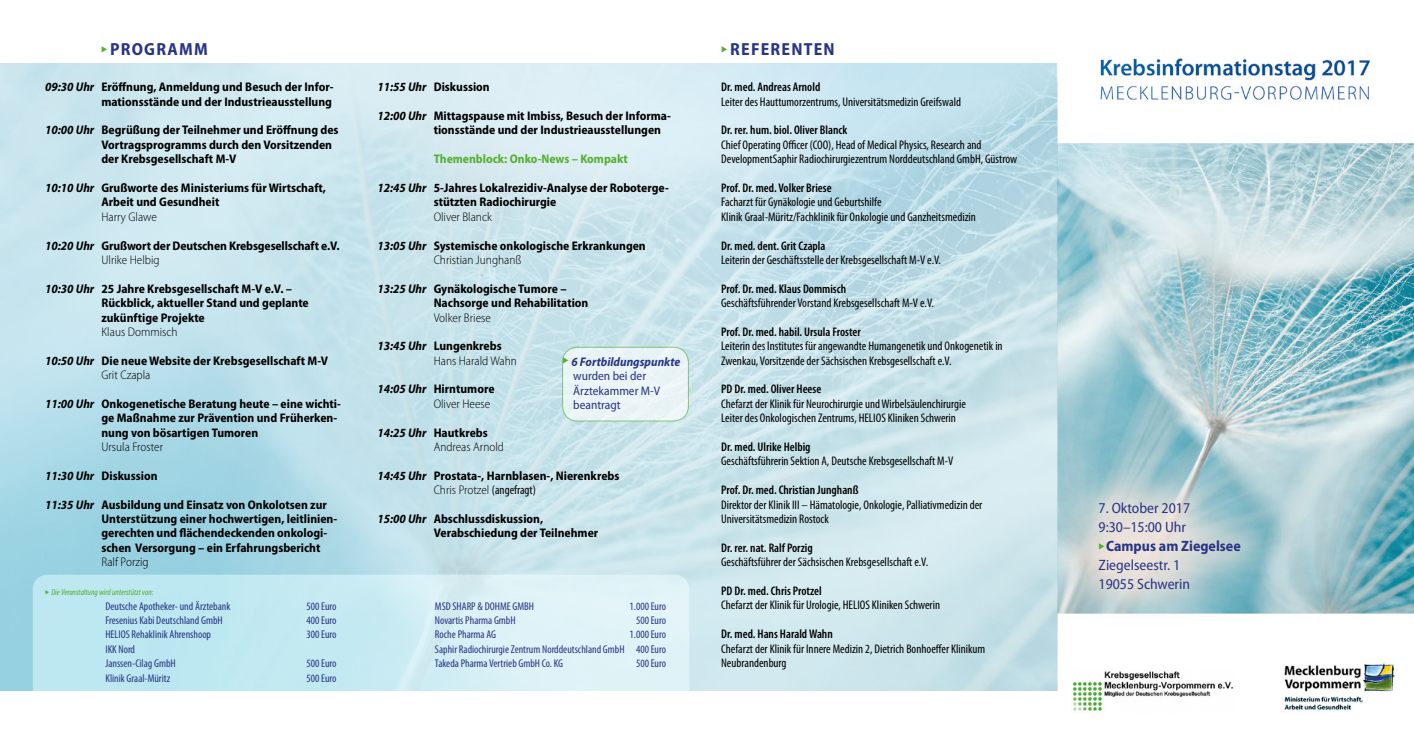
<style>
.page{position:relative;width:1414px;height:752px;background:#fff}
.page>*{position:absolute;margin:0;border:0;box-sizing:border-box;transform-origin:0 0}
.t1{font:700 semi-condensed 17.5px "Myriad Pro";color:#283583}
.t2{font:semi-condensed 15px/18.8px "Myriad Pro";color:#283583}
.t3{font:700 semi-condensed 12.5px/14.4px "Myriad Pro";color:#000}
.t4{font:condensed 12.5px/14.4px "Myriad Pro";color:#000}
.t5{font:600 condensed 12.5px "Myriad Pro";color:#000}
.t6{font:300 semi-condensed 12.5px/14.4px "Myriad Pro";color:#000}
.t7{font:semi-condensed 12.5px/14.4px "Myriad Pro";color:#283583}
.t8{font:700 semi-condensed 12.5px "Myriad Pro";color:#56af31}
.t9{font:condensed 11.25px/14.4px "Myriad Pro";color:#283583}
.t10{font:italic condensed 8.75px "Myriad Pro";color:#56af31}
.s1{color:#56af31}
.s2{font-style:italic}
.s3{font-weight:300}
.s4{font-weight:700;font-style:italic}
.s5{font-weight:700}
.s6{font-weight:400;font-stretch:condensed}
</style>
<div class="page">
<img style="left:1px;top:58px;width:1413px;height:653px">
<div style="left:0;top:0;width:1068px;height:63px;background:#fff"></div>
<div style="left:1059px;top:463px;width:220px;height:165px;background:#fde8de;opacity:.75"></div>
<div style="left:33px;top:574px;width:656px;height:135px;background:linear-gradient(to right,#b5e5ef,#e4f4f8);border-radius:15px"></div>
<div style="left:0;top:691px;width:1068px;height:60px;background:#fff"></div>
<div style="left:562px;top:347px;width:126px;height:74px;background:#eaf4f7;border-radius:15px"></div>
<div style="left:562px;top:347px;width:127px;height:74px;border:1px solid #56af31;border-radius:15px"></div>
<h1 class="t1" style="left:101px;top:39px;width:33px"><span class="s1">◆</span> Programm</h1>
<h1 class="t1" style="left:721px;top:39px;width:32px"><span class="s1">◆</span> Referenten</h1>
<p class="t3" style="left:45px;top:80px;width:290px;text-align:right"><span class="s2">09:30 Uhr</span> Eröffnung, Anmeldung und Besuch der Infor&shy;mationsstände und der Industrieausstellung</p>
<p class="t3" style="left:101px;top:123px;width:239px;text-indent:-56px"><span class="s2">10:00 Uhr</span> Begrüßung der Teilnehmer und Eröffnung des<br>Vortragsprogramms durch den Vorsitzenden der Krebsgesellschaft M-V</p>
<p class="t3" style="left:101px;top:181px;width:226px;text-indent:-56px"><span class="s2">10:10 Uhr</span> Grußworte des Ministeriums für Wirtschaft,<br>Arbeit und Gesundheit</p>
<p class="t6" style="left:101px;top:209px;width:57px">Harry Glawe</p>
<p class="t3" style="left:101px;top:238px;width:240px;text-indent:-56px"><span class="s2">10:20 Uhr</span> Grußwort der Deutschen Krebsgesellschaft e.V.<br><span class="s3">Ulrike Helbig</span></p>
<p class="t3" style="left:101px;top:281px;width:209px;text-indent:-56px"><span class="s2">10:30 Uhr</span> 25 Jahre Krebsgesellschaft M-V e.V. –<br>Rückblick, aktueller Stand und geplante zukünftige Projekte</p>
<p class="t6" style="left:101px;top:324px;width:78px">Klaus Dommisch</p>
<p class="t3" style="left:101px;top:353px;width:228px;text-indent:-56px"><span class="s2">10:50 Uhr</span> Die neue Website der Krebsgesellschaft M-V<br><span class="s3">Grit Czapla</span></p>
<p class="t3" style="left:101px;top:396px;width:241px;text-indent:-56px"><span class="s2">11:00 Uhr</span> Onkogenetische Beratung heute – eine wichti&shy;ge Maßnahme zur Prävention und Früherken&shy;nung von bösartigen Tumoren</p>
<p class="t6" style="left:101px;top:439px;width:63px">Ursula Froster</p>
<p class="t3" style="left:45px;top:468px;width:114px"><span class="s2">11:30 Uhr</span> Diskussion</p>
<p class="t3" style="left:101px;top:497px;width:237px;text-indent:-56px"><span class="s2">11:35 Uhr</span> Ausbildung und Einsatz von Onkolotsen zur Unterstützung einer hochwertigen, leitlinien&shy;gerechten und flächendeckenden onkologi&shy;schen Versorgung – ein Erfahrungsbericht</p>
<p class="t6" style="left:101px;top:554px;width:49px">Ralf Porzig</p>
<p class="t10" style="left:45px;top:586px;width:110px">◆ Die Veranstaltung wird unterstützt von:</p>
<p class="t9" style="left:105px;top:598px;width:126px">Deutsche Apotheker- und Ärztebank</p>
<p class="t9" style="left:306px;top:598px;width:32px">500 Euro</p>
<p class="t9" style="left:105px;top:613px;width:119px">Fresenius Kabi Deutschland GmbH</p>
<p class="t9" style="left:306px;top:613px;width:32px">400 Euro</p>
<p class="t9" style="left:105px;top:627px;width:107px">HELIOS Rehaklinik Ahrenshoop</p>
<p class="t9" style="left:306px;top:627px;width:32px">300 Euro</p>
<p class="t9" style="left:105px;top:641px;width:72px">IKK Nord<br>Janssen-Cilag GmbH</p>
<p class="t9" style="left:306px;top:656px;width:32px">500 Euro</p>
<p class="t9" style="left:105px;top:670px;width:66px">Klinik Graal-Müritz</p>
<p class="t9" style="left:306px;top:670px;width:32px">500 Euro</p>
<p class="t3" style="left:377px;top:80px;width:114px"><span class="s2">11:55 Uhr</span> Diskussion</p>
<p class="t3" style="left:434px;top:109px;width:239px;text-indent:-56px"><span class="s2">12:00 Uhr</span> Mittagspause mit Imbiss, Besuch der Informa&shy;tionsstände und der Industrieausstellungen</p>
<p class="t8" style="left:434px;top:152px;width:196px">Themenblock: Onko-News – Kompakt</p>
<p class="t3" style="left:434px;top:181px;width:237px;text-indent:-56px"><span class="s2">12:45 Uhr</span> 5-Jahres Lokalrezidiv-Analyse der Roboterge&shy;stützten Radiochirurgie</p>
<p class="t6" style="left:434px;top:209px;width:60px">Oliver Blanck</p>
<p class="t3" style="left:434px;top:238px;width:214px;text-indent:-56px"><span class="s2">13:05 Uhr</span> Systemische onkologische Erkrankungen<br><span class="s3">Christian Junghanß</span></p>
<p class="t3" style="left:434px;top:281px;width:156px;text-indent:-56px"><span class="s2">13:25 Uhr</span> Gynäkologische Tumore –<br>Nachsorge und Rehabilitation</p>
<p class="t6" style="left:434px;top:310px;width:59px">Volker Briese</p>
<p class="t6" style="left:434px;top:339px;width:85px;text-indent:-56px"><span class="s4">13:45 Uhr</span> <span class="s5">Lungenkrebs<br></span>Hans Harald Wahn</p>
<p class="t6" style="left:434px;top:382px;width:62px;text-indent:-56px"><span class="s4">14:05 Uhr</span> <span class="s5">Hirntumore<br></span>Oliver Heese</p>
<p class="t6" style="left:434px;top:425px;width:72px;text-indent:-56px"><span class="s4">14:25 Uhr</span> <span class="s5">Hautkrebs<br></span>Andreas Arnold</p>
<p class="t3" style="left:434px;top:468px;width:187px;text-indent:-56px"><span class="s2">14:45 Uhr</span> Prostata-, Harnblasen-, Nierenkrebs<br><span class="s3">Chris Protzel</span> <span class="s6">(angefragt)</span></p>
<p class="t3" style="left:434px;top:511px;width:166px;text-indent:-56px"><span class="s2">15:00 Uhr</span> Abschlussdiskussion,<br>Verabschiedung der Teilnehmer</p>
<p class="t7" style="left:573px;top:354px;width:108px;text-indent:-11px"><sup>◆</sup> <span class="s4">6 Fortbildungspunkte </span>wurden bei der<br>Ärztekammer M-V beantragt</p>
<p class="t9" style="left:435px;top:598px;width:101px">MSD SHARP &amp; DOHME GMBH</p>
<p class="t9" style="left:629px;top:598px;width:38px">1.000 Euro</p>
<p class="t9" style="left:435px;top:613px;width:82px">Novartis Pharma GmbH</p>
<p class="t9" style="left:636px;top:613px;width:32px">500 Euro</p>
<p class="t9" style="left:435px;top:627px;width:63px">Roche Pharma AG</p>
<p class="t9" style="left:435px;top:627px;width:233px;text-align:justify;text-indent:195px">1.000 Euro Saphir Radiochirurgie Zentrum Norddeutschland GmbH 400 Euro Takeda Pharma Vertrieb GmbH Co. KG</p>
<p class="t9" style="left:636px;top:656px;width:32px">500 Euro</p>
<p class="t5" style="left:721px;top:80px;width:101px">Dr. med. Andreas Arnold</p>
<p class="t4" style="left:721px;top:94px;width:241px">Leiter des Hauttumorzentrums, Universitätsmedizin Greifswald</p>
<p class="t5" style="left:721px;top:123px;width:128px">Dr. rer. hum. biol. Oliver Blanck</p>
<p class="t4" style="left:721px;top:138px;width:297px">Chief Operating Officer (COO), Head of Medical Physics, Research and<br>DevelopmentSaphir Radiochirurgiezentrum Norddeutschland GmbH, Güstrow</p>
<p class="t5" style="left:721px;top:181px;width:112px">Prof. Dr. med. Volker Briese</p>
<p class="t4" style="left:721px;top:195px;width:256px">Facharzt für Gynäkologie und Geburtshilfe<br>Klinik Graal-Müritz/Fachklinik für Onkologie und Ganzheitsmedizin</p>
<p class="t5" style="left:721px;top:238px;width:106px">Dr. med. dent. Grit Czapla</p>
<p class="t4" style="left:721px;top:253px;width:221px">Leiterin der Geschäftsstelle der Krebsgesellschaft M-V e.V.</p>
<p class="t5" style="left:721px;top:281px;width:126px">Prof. Dr. med. Klaus Dommisch</p>
<p class="t4" style="left:721px;top:296px;width:214px">Geschäftsführender Vorstand Krebsgesellschaft M-V e.V.</p>
<p class="t5" style="left:721px;top:325px;width:141px">Prof. Dr. med. habil. Ursula Froster</p>
<p class="t4" style="left:721px;top:339px;width:283px">Leiterin des Institutes für angewandte Humangenetik und Onkogenetik in<br>Zwenkau, Vorsitzende der Sächsischen Krebsgesellschaft e.V.</p>
<p class="t5" style="left:721px;top:382px;width:102px">PD Dr. med. Oliver Heese</p>
<p class="t4" style="left:721px;top:396px;width:246px">Chefarzt der Klinik für Neurochirurgie und Wirbelsäulenchirurgie<br>Leiter des Onkologischen Zentrums, HELIOS Kliniken Schwerin</p>
<p class="t5" style="left:721px;top:440px;width:91px">Dr. med. Ulrike Helbig</p>
<p class="t4" style="left:721px;top:454px;width:234px">Geschäftsführerin Sektion A, Deutsche Krebsgesellschaft M-V</p>
<p class="t5" style="left:721px;top:483px;width:139px">Prof. Dr. med. Christian Junghanß</p>
<p class="t4" style="left:721px;top:497px;width:263px">Direktor der Klinik III – Hämatologie, Onkologie, Palliativmedizin der<br>Universitätsmedizin Rostock</p>
<p class="t5" style="left:721px;top:540px;width:93px">Dr. rer. nat. Ralf Porzig</p>
<p class="t4" style="left:721px;top:554px;width:208px">Geschäftsführer der Sächsischen Krebsgesellschaft e.V.</p>
<p class="t5" style="left:721px;top:583px;width:102px">PD Dr. med. Chris Protzel</p>
<p class="t4" style="left:721px;top:598px;width:220px">Chefarzt der Klinik für Urologie, HELIOS Kliniken Schwerin</p>
<p class="t5" style="left:721px;top:626px;width:113px">Dr. med. Hans Harald Wahn</p>
<p class="t4" style="left:721px;top:641px;width:266px">Chefarzt der Klinik für Innere Medizin 2, Dietrich Bonhoeffer Klinikum<br>Neubrandenburg</p>
<p class="t2" style="left:1098px;top:499px;width:93px">7. Oktober 2017<br>9:30–15:00 Uhr</p>
<p class="t2" style="left:1098px;top:536px;width:144px"><span class="s1">◆</span><span class="s5">Campus am Ziegelsee<br></span>Ziegelseestr. 1<br>19055 Schwerin</p>
</div>
